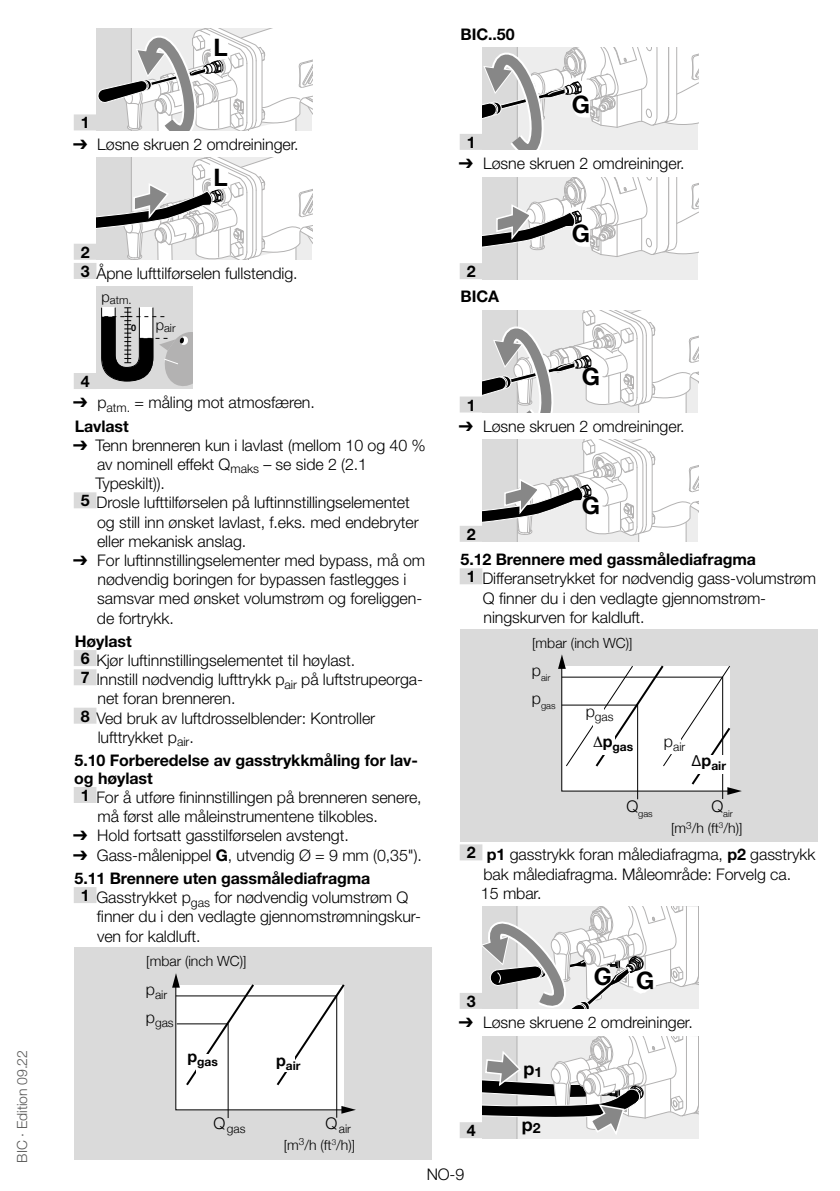
<style>
.page{position:relative;width:840px;height:1191px;background:#fff}
.page>*{position:absolute;margin:0;border:0;box-sizing:border-box;transform-origin:0 0}
.t1{font:700 24px "Helvetica Neue";color:#000}
.t2{font:700 18px "Helvetica Neue";color:#000}
.t3{font:300 16px/19.2px "Helvetica Neue LT Pro";letter-spacing:-.005em;color:#000}
.t4{font:700 16px/17.6px "Helvetica Neue LT Pro";letter-spacing:-.005em;color:#000}
.t5{font:300 16px "Helvetica Neue";color:#000}
.t6{font:300 14px "Helvetica Neue";color:#000}
.t7{font:300 14px "Helvetica Neue LT Pro";letter-spacing:-.005em;color:#575756}
.t8{font:300 12px "Helvetica Neue";color:#000}
.t9{font:700 12px "Helvetica Neue";color:#000}
.t10{font:300 11.2px "Helvetica Neue";color:#000}
.t11{font:300 9.4px "Helvetica Neue";color:#000}
.t12{font:700 9px "Helvetica Neue";color:#000}
.s1{font-family:"Arial Unicode MS";font-weight:400}
.s2{font-weight:700}
.s3{font-size:14.4px}
</style>
<div class="page">
<div style="left:74px;top:114px;width:22px;height:16px;background:#dadada"></div>
<div style="left:74px;top:244px;width:22px;height:16px;background:#dadada"></div>
<div style="left:74px;top:263px;width:22px;height:16px;background:#dadada"></div>
<div style="left:74px;top:373px;width:22px;height:16px;background:#dadada"></div>
<div style="left:74px;top:492px;width:22px;height:16px;background:#dadada"></div>
<div style="left:74px;top:650px;width:22px;height:16px;background:#dadada"></div>
<div style="left:74px;top:669px;width:22px;height:16px;background:#dadada"></div>
<div style="left:74px;top:707px;width:22px;height:16px;background:#dadada"></div>
<div style="left:74px;top:787px;width:22px;height:16px;background:#dadada"></div>
<div style="left:74px;top:887px;width:22px;height:16px;background:#dadada"></div>
<svg style="left:96px;top:28px;width:216px;height:102px"></svg>
<svg style="left:96px;top:158px;width:216px;height:102px"></svg>
<div style="left:96px;top:287px;width:97px;height:102px;background:#dadada"></div>
<svg style="left:101px;top:307px;width:92px;height:79px"></svg>
<div style="left:74px;top:947px;width:357px;height:213px;background:#dadada"></div>
<svg style="left:172px;top:973px;width:184px;height:145px"></svg>
<div style="left:459px;top:134px;width:23px;height:16px;background:#dadada"></div>
<div style="left:459px;top:263px;width:23px;height:16px;background:#dadada"></div>
<div style="left:459px;top:396px;width:23px;height:16px;background:#dadada"></div>
<div style="left:459px;top:526px;width:23px;height:16px;background:#dadada"></div>
<div style="left:459px;top:568px;width:23px;height:16px;background:#dadada"></div>
<div style="left:459px;top:844px;width:23px;height:16px;background:#dadada"></div>
<div style="left:459px;top:993px;width:23px;height:16px;background:#dadada"></div>
<div style="left:459px;top:1122px;width:23px;height:16px;background:#dadada"></div>
<svg style="left:482px;top:48px;width:215px;height:102px"></svg>
<div style="left:517px;top:177px;width:180px;height:102px;background:#ededed"></div>
<hr style="left:516px;top:177px;width:1px;height:102px;background:#b3b2b2">
<svg style="left:482px;top:177px;width:215px;height:93px"></svg>
<svg style="left:482px;top:310px;width:216px;height:102px"></svg>
<svg style="left:482px;top:440px;width:216px;height:102px"></svg>
<div style="left:459px;top:629px;width:357px;height:212px;background:#dadada"></div>
<svg style="left:482px;top:906px;width:215px;height:103px"></svg>
<hr style="left:516px;top:1036px;width:1px;height:102px;background:#b3b2b2">
<svg style="left:482px;top:1036px;width:215px;height:101px"></svg>
<svg style="left:558px;top:654px;width:183px;height:146px"></svg>
<p class="t7" style="left:13px;top:1162px;width:114px;rotate:-90deg">BIC · Edition 09.22</p>
<p class="t4" style="left:81px;top:114px;width:10px">1</p>
<h1 class="t1" style="left:213px;top:29px;width:16px">L</h1>
<p class="t3" style="left:73px;top:134px;width:227px"><span class="s1">➔</span> Løsne skruen 2 omdreininger.</p>
<p class="t4" style="left:81px;top:243px;width:10px">2</p>
<h1 class="t1" style="left:213px;top:158px;width:16px">L</h1>
<p class="t3" style="left:81px;top:263px;width:218px"><span class="s2">3</span> Åpne lufttilførselen fullstendig.</p>
<p class="t10" style="left:102px;top:291px;width:32px"><span class="s3">p</span>atm.</p>
<p class="t4" style="left:81px;top:372px;width:10px">4</p>
<p class="t12" style="left:131px;top:320px;width:7px">0</p>
<p class="t10" style="left:156px;top:319px;width:21px"><span class="s3">p</span>air</p>
<p class="t3" style="left:73px;top:390px;width:243px;line-height:23.2px"><span class="s1">➔</span> p<sub>atm.</sub> = måling mot atmosfæren.<br><span class="s2">Lavlast</span></p>
<p class="t3" style="left:73px;top:435px;width:354px"><span class="s1">➔</span> Tenn brenneren kun i lavlast (mellom 10 og 40 %</p>
<p class="t3" style="left:97px;top:454px;width:271px">av nominell effekt Q<sub>maks</sub> – se side 2 (2.1</p>
<p class="t3" style="left:95px;top:473px;width:71px">Typeskilt)).</p>
<p class="t3" style="left:81px;top:493px;width:330px"><span class="s2">5</span> Drosle lufttilførselen på luftinnstillingselementet</p>
<p class="t3" style="left:97px;top:512px;width:323px">og still inn ønsket lavlast, f.eks. med endebryter</p>
<p class="t3" style="left:97px;top:531px;width:151px">eller mekanisk anslag.</p>
<p class="t3" style="left:97px;top:550px;width:329px;text-indent:-24px"><span class="s1">➔</span> For luftinnstillingselementer med bypass, må om nødvendig boringen for bypassen fastlegges i samsvar med ønsket volumstrøm og foreliggen&shy;de fortrykk.</p>
<p class="t4" style="left:75px;top:632px;width:58px">Høylast</p>
<p class="t3" style="left:81px;top:650px;width:276px"><span class="s2">6</span> Kjør luftinnstillingselementet til høylast.</p>
<p class="t3" style="left:81px;top:669px;width:343px"><span class="s2">7</span> Innstill nødvendig lufttrykk p<sub>air</sub> på luftstrupeorga-</p>
<p class="t3" style="left:97px;top:689px;width:139px">net foran brenneren.</p>
<p class="t3" style="left:81px;top:708px;width:296px"><span class="s2">8</span> Ved bruk av luftdrosselblender: Kontroller</p>
<p class="t3" style="left:98px;top:727px;width:98px">lufttrykket p<sub>air</sub>.</p>
<p class="t4" style="left:74px;top:751px;width:345px">5.10 Forberedelse av gasstrykkmåling for lav&shy;og høylast</p>
<p class="t3" style="left:97px;top:787px;width:325px;text-indent:-17px"><span class="s2">1</span> For å utføre fininnstillingen på brenneren senere, må først alle måleinstrumentene tilkobles.</p>
<p class="t3" style="left:73px;top:825px;width:277px"><span class="s1">➔</span> Hold fortsatt gasstilførselen avstengt.</p>
<p class="t3" style="left:73px;top:843px;width:350px;line-height:23.2px"><span class="s1">➔</span> Gass-målenippel <span class="s2">G</span>, utvendig Ø = 9 mm (0,35").<br><span class="s2">5.11 Brennere uten gassmålediafragma</span></p>
<p class="t3" style="left:97px;top:887px;width:325px;text-indent:-16px"><span class="s2">1</span> Gasstrykket p<sub>gas</sub> for nødvendig volumstrøm Q finner du i den vedlagte gjennomstrømningskur&shy;ven for kaldluft.</p>
<p class="t6" style="left:146px;top:950px;width:102px">[mbar (inch WC)]</p>
<p class="t8" style="left:146px;top:985px;width:23px"><sup>p</sup>air</p>
<p class="t8" style="left:146px;top:1013px;width:29px"><sup>p</sup>gas</p>
<p class="t9" style="left:187px;top:1052px;width:32px"><sup>p</sup>gas</p>
<p class="t9" style="left:276px;top:1056px;width:26px"><sup>p</sup>air</p>
<p class="t5" style="left:213px;top:1110px;width:13px">Q</p>
<p class="t8" style="left:338px;top:1119px;width:14px">air</p>
<p class="t5" style="left:325px;top:1110px;width:13px">Q</p>
<p class="t8" style="left:227px;top:1119px;width:20px">gas</p>
<p class="t6" style="left:284px;top:1133px;width:73px">[m<sup>3</sup>/h (ft<sup>3</sup>/h)]</p>
<p class="t4" style="left:460px;top:25px;width:56px">BIC..50</p>
<p class="t4" style="left:466px;top:133px;width:10px">1</p>
<h1 class="t1" style="left:571px;top:86px;width:20px">G</h1>
<p class="t3" style="left:458px;top:153px;width:227px"><span class="s1">➔</span> Løsne skruen 2 omdreininger.</p>
<p class="t4" style="left:466px;top:262px;width:10px">2</p>
<p class="t4" style="left:460px;top:287px;width:40px">BICA</p>
<h1 class="t1" style="left:571px;top:215px;width:20px">G</h1>
<h1 class="t1" style="left:581px;top:358px;width:20px">G</h1>
<p class="t3" style="left:458px;top:416px;width:227px"><span class="s1">➔</span> Løsne skruen 2 omdreininger.</p>
<p class="t4" style="left:466px;top:396px;width:10px">1</p>
<h1 class="t1" style="left:581px;top:487px;width:20px">G</h1>
<p class="t4" style="left:460px;top:550px;width:297px">5.12 Brennere med gassmålediafragma</p>
<p class="t3" style="left:466px;top:568px;width:350px"><span class="s2">1</span> Differansetrykket for nødvendig gass-volumstrøm</p>
<p class="t3" style="left:482px;top:588px;width:284px">Q finner du i den vedlagte gjennomstrøm-</p>
<p class="t3" style="left:483px;top:607px;width:163px">ningskurven for kaldluft.</p>
<p class="t6" style="left:532px;top:631px;width:102px">[mbar (inch WC)]</p>
<p class="t4" style="left:466px;top:525px;width:10px">2</p>
<p class="t11" style="left:531px;top:670px;width:20px"><sup>p</sup>air</p>
<p class="t11" style="left:531px;top:698px;width:25px"><sup>p</sup>gas</p>
<p class="t8" style="left:585px;top:707px;width:29px"><sup>p</sup>gas</p>
<p class="t9" style="left:602px;top:737px;width:32px"><sup>p</sup>gas</p>
<p class="t8" style="left:663px;top:737px;width:23px"><sup>p</sup>air</p>
<p class="t9" style="left:691px;top:756px;width:36px"><sup>∆</sup><sup>p</sup>air</p>
<p class="t11" style="left:626px;top:806px;width:28px"><sup>Q</sup>gas</p>
<p class="t11" style="left:711px;top:806px;width:23px"><sup>Q</sup>air</p>
<p class="t6" style="left:670px;top:816px;width:73px">[m<sup>3</sup>/h (ft<sup>3</sup>/h)]</p>
<p class="t3" style="left:480px;top:844px;width:336px;text-indent:-14px"><span class="s2">2 p1</span> gasstrykk foran målediafragma, <span class="s2">p2</span> gasstrykk bak målediafragma. Måleområde: Forvelg ca.<br>15 mbar.</p>
<h1 class="t1" style="left:593px;top:959px;width:62px">G G</h1>
<p class="t3" style="left:458px;top:1012px;width:235px"><span class="s1">➔</span> Løsne skruene 2 omdreininger.</p>
<p class="t4" style="left:466px;top:992px;width:10px">3</p>
<p class="t2" style="left:523px;top:1054px;width:20px">p<sub>1</sub></p>
<p class="t4" style="left:466px;top:1121px;width:10px">4</p>
<p class="t2" style="left:521px;top:1110px;width:20px">p<sub>2</sub></p>
<p class="t3" style="left:426px;top:1164px;width:39px">NO-9</p>
</div>
